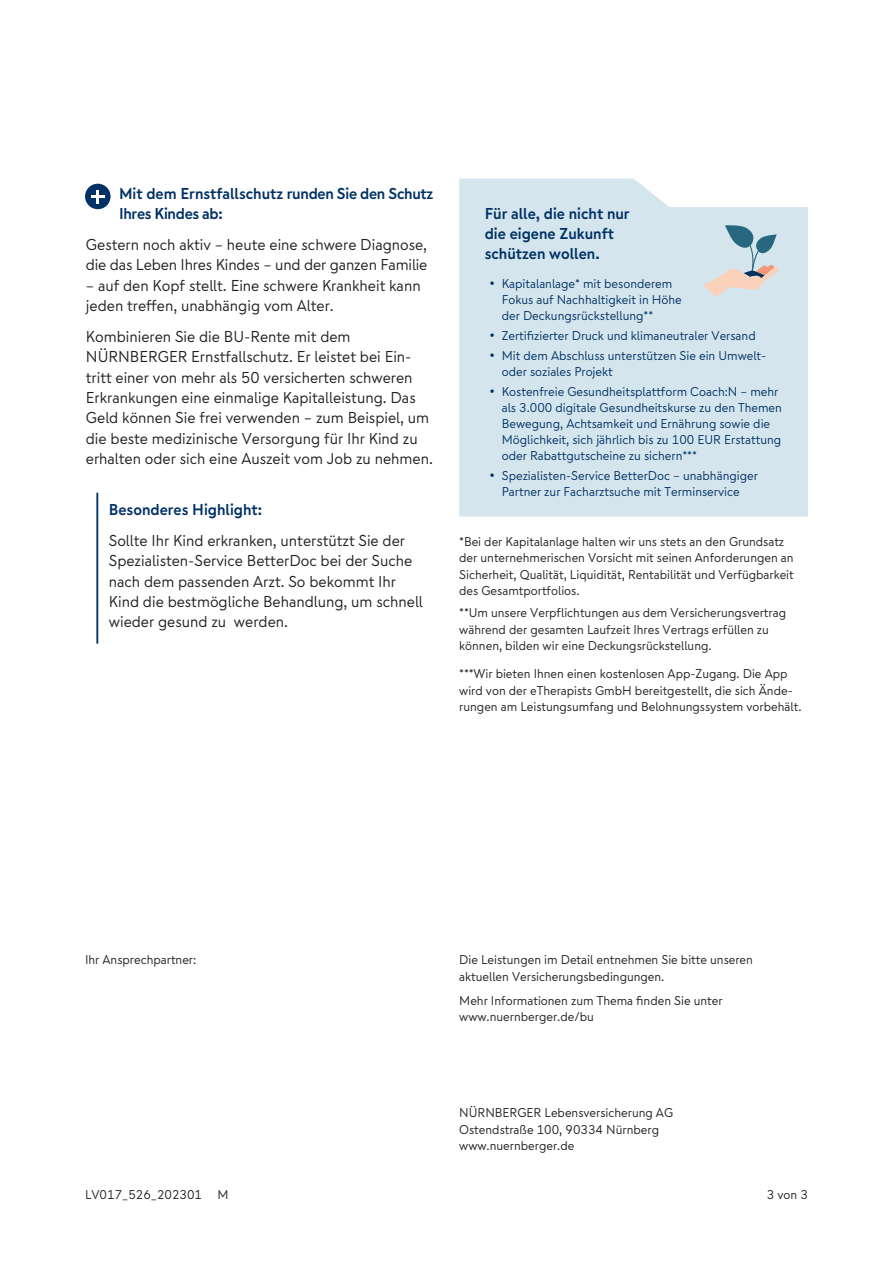
<style>
.page{position:relative;width:893px;height:1263px;background:#fff}
.page>*{position:absolute;margin:0;border:0;box-sizing:border-box;transform-origin:0 0}
.t1{font:15.75px/20.4px "Nuernberger Text";color:#231f20}
.t2{font:700 15.75px/20.4px "Nuernberger Text";color:#003265}
.t3{font:700 15.75px/20.4px "Nuernberger Text";letter-spacing:-.02em;color:#003265}
.t4{font:12.75px/16.5px "Nuernberger Text";color:#231f20}
.t5{font:12.75px/15.9px "Nuernberger Text";color:#003265}
.s1{font-size:16.5px}
</style>
<div class="page">
<hr style="left:96px;top:493px;width:2px;height:151px;background:#003265">
<div style="left:85px;top:184px;width:26px;height:25px;background:#003265;border-radius:50%"></div>
<svg style="left:97px;top:190px;width:2px;height:13px"></svg>
<hr style="left:91px;top:195px;width:14px;height:3px;background:#fff">
<div style="left:459px;top:179px;width:349px;height:338px;background:#d5e5ed"></div>
<svg style="left:703px;top:225px;width:76px;height:72px;background:#c2cdd1"></svg>
<p class="t3" style="left:119px;top:183px;width:316px">Mit dem Ernstfallschutz runden Sie den Schutz<br>Ihres Kindes ab:</p>
<p class="t1" style="left:86px;top:234px;width:343px">Gestern noch aktiv – heute eine schwere Diagnose, die das Leben Ihres Kindes – und der ganzen Familie</p>
<p class="t1" style="left:86px;top:275px;width:336px">– auf den Kopf stellt. Eine schwere Krankheit kann jeden treffen, unabhängig vom Alter.</p>
<p class="t1" style="left:86px;top:326px;width:349px">Kombinieren Sie die BU-Rente mit dem NÜRNBERGER Ernstfallschutz. Er leistet bei Ein&shy;tritt einer von mehr als 50 versicherten schweren Erkrankungen eine einmalige Kapitalleistung. Das Geld können Sie frei verwenden – zum Beispiel, um die beste medizinische Versorgung für Ihr Kind zu erhalten oder sich eine Auszeit vom Job zu nehmen.</p>
<p class="t2" style="left:109px;top:499px;width:155px">Besonderes Highlight:</p>
<p class="t1" style="left:109px;top:530px;width:316px">Sollte Ihr Kind erkranken, unterstützt Sie der Spezialisten-Service BetterDoc bei der Suche nach dem passenden Arzt. So bekommt Ihr Kind die bestmögliche Behandlung, um schnell wieder gesund zu werden.</p>
<p class="t2" style="left:485px;top:203px;width:146px">Für alle, die nicht nur die eigene Zukunft schützen wollen.</p>
<p class="t5" style="left:502px;top:275px;width:182px;text-indent:-13px"><span class="s1">•</span> Kapitalanlage* mit besonderem<br>Fokus auf Nachhaltigkeit in Höhe der Deckungsrückstellung**</p>
<p class="t5" style="left:489px;top:327px;width:268px"><span class="s1">•</span> Zertifizierter Druck und klimaneutraler Versand</p>
<p class="t5" style="left:502px;top:347px;width:266px;text-indent:-13px"><span class="s1">•</span> Mit dem Abschluss unterstützen Sie ein Umwelt&shy;oder soziales Projekt</p>
<p class="t5" style="left:502px;top:383px;width:282px;text-indent:-13px"><span class="s1">•</span> Kostenfreie Gesundheitsplattform Coach:N – mehr als 3.000 digitale Gesundheitskurse zu den Themen Bewegung, Achtsamkeit und Ernährung sowie die Möglichkeit, sich jährlich bis zu 100 EUR Erstattung oder Rabattgutscheine zu sichern***</p>
<p class="t5" style="left:489px;top:467px;width:270px;text-align:center"><span class="s1">•</span> Spezialisten-Service BetterDoc – unabhängiger<br>Partner zur Facharztsuche mit Terminservice</p>
<p class="t4" style="left:459px;top:533px;width:336px">*Bei der Kapitalanlage halten wir uns stets an den Grundsatz der unternehmerischen Vorsicht mit seinen Anforderungen an Sicherheit, Qualität, Liquidität, Rentabilität und Verfügbarkeit des Gesamtportfolios.</p>
<p class="t4" style="left:459px;top:604px;width:328px">**Um unsere Verpflichtungen aus dem Versicherungsvertrag während der gesamten Laufzeit Ihres Vertrags erfüllen zu können, bilden wir eine Deckungsrückstellung.</p>
<p class="t4" style="left:459px;top:665px;width:344px">***Wir bieten Ihnen einen kostenlosen App-Zugang. Die App wird von der eTherapists GmbH bereitgestellt, die sich Ände&shy;rungen am Leistungsumfang und Belohnungssystem vorbehält.</p>
<p class="t4" style="left:85px;top:951px;width:113px">Ihr Ansprechpartner:</p>
<p class="t4" style="left:459px;top:951px;width:295px">Die Leistungen im Detail entnehmen Sie bitte unseren aktuellen Versicherungsbedingungen.</p>
<p class="t4" style="left:459px;top:992px;width:265px">Mehr Informationen zum Thema finden Sie unter www.nuernberger.de/bu</p>
<p class="t4" style="left:459px;top:1104px;width:215px">NÜRNBERGER Lebensversicherung AG<br>Ostendstraße 100, 90334 Nürnberg www.nuernberger.de</p>
<p class="t4" style="left:85px;top:1186px;width:145px">LV017_526_202301 M</p>
<p class="t4" style="left:767px;top:1186px;width:43px">3 von 3</p>
</div>
